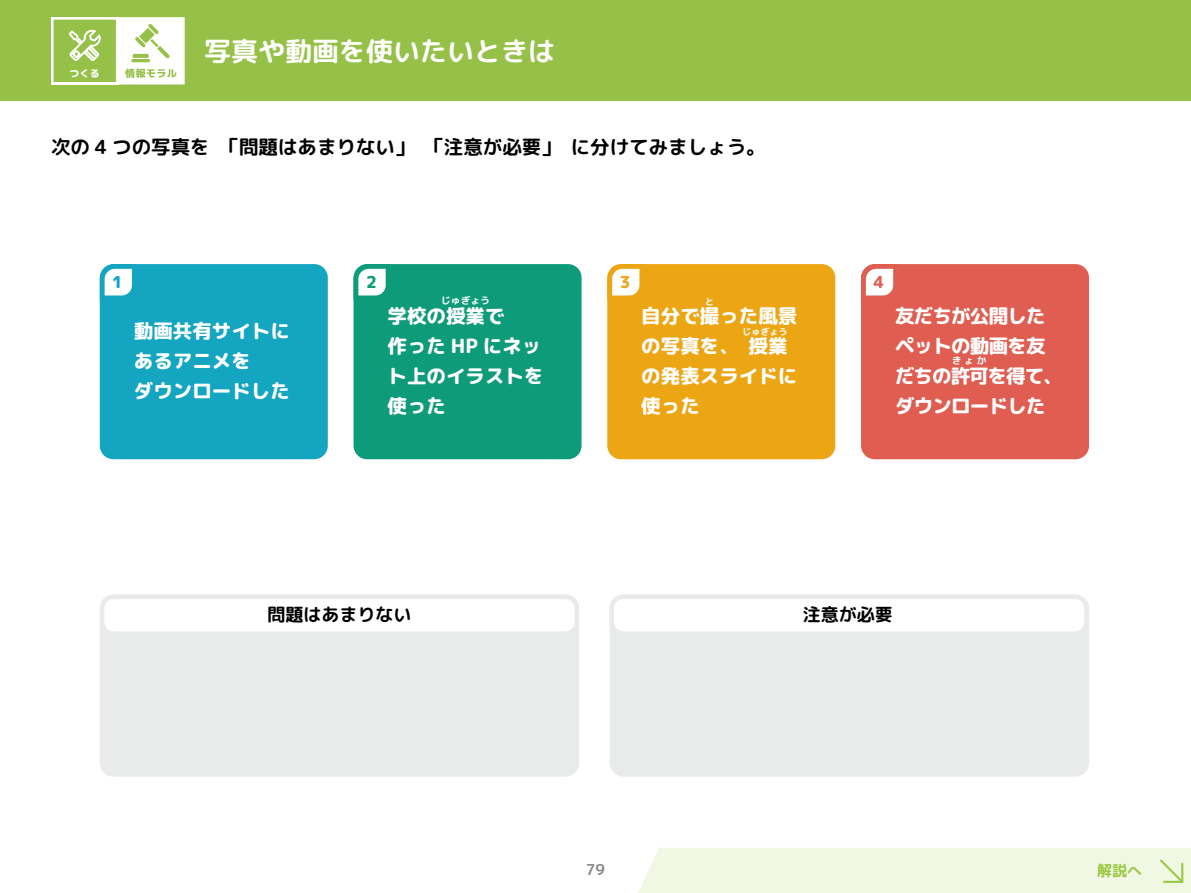
<style>
.page{position:relative;width:1191px;height:893px;background:#fff}
.page>*{position:absolute;margin:0;border:0;box-sizing:border-box;transform-origin:0 0}
.t1{font:27px "rounded mplus 1 p bold";color:#fff}
.t2{font:19.5px/30px "rounded mplus 1 p heavy";color:#fff}
.t3{font:19.5px "rounded mplus 1 p bold";color:#000}
.t4{font:19.5px/30px "rounded mplus 1 p heavy";letter-spacing:-.04em;color:#fff}
.t5{font:18px "rounded mplus 1 p bold";color:#000}
.t6{font:16.5px "rounded mplus 1 p heavy";color:#14a5c0}
.t7{font:16.5px "rounded mplus 1 p heavy";color:#0e9b7a}
.t8{font:16.5px "rounded mplus 1 p heavy";color:#eca613}
.t9{font:16.5px "rounded mplus 1 p heavy";color:#df5e51}
.t10{font:15px "rounded mplus 1 p bold";color:#898989}
.t11{font:15px "rounded mplus 1 p bold";color:#96c148}
.t12{font:9.9px "rounded mplus 1 p heavy";color:#fff}
.t13{font:9.75px "rounded mplus 1 p bold";color:#fff}
.t14{font:9px "rounded mplus 1 p bold";color:#fff}
</style>
<div class="page">
<div style="left:638px;top:848px;width:553px;height:45px;background:#f0f7e3"></div>
<div style="left:609px;top:595px;width:480px;height:182px;background:#e9eaea;border-radius:14px"></div>
<div style="left:100px;top:595px;width:479px;height:182px;background:#e9eaea;border-radius:14px"></div>
<div style="left:102px;top:597px;width:475px;height:36px;background:#fff;border-radius:11px"></div>
<div style="left:100px;top:595px;width:479px;height:41px;border:4px solid #e9eaea;border-radius:11px"></div>
<div style="left:612px;top:597px;width:474px;height:36px;background:#fff;border-radius:11px"></div>
<div style="left:609px;top:595px;width:479px;height:41px;border:4px solid #e9eaea;border-radius:11px"></div>
<div style="left:0;top:0;width:1191px;height:101px;background:#96c148"></div>
<div style="left:100px;top:264px;width:228px;height:195px;background:#14a5c0;border-radius:14px"></div>
<svg style="left:100px;top:264px;width:32px;height:32px"></svg>
<div style="left:353px;top:264px;width:228px;height:195px;background:#0e9b7a;border-radius:14px"></div>
<svg style="left:353px;top:264px;width:33px;height:36px"></svg>
<div style="left:607px;top:264px;width:228px;height:195px;background:#eca613;border-radius:14px"></div>
<svg style="left:607px;top:264px;width:33px;height:36px"></svg>
<div style="left:861px;top:264px;width:228px;height:195px;background:#df5e51;border-radius:14px"></div>
<svg style="left:861px;top:264px;width:33px;height:32px"></svg>
<svg style="left:118px;top:17px;width:67px;height:67px;background:#eff5e3"></svg>
<div style="left:51px;top:17px;width:67px;height:67px;border:3px solid #fff"></div>
<svg style="left:68px;top:30px;width:32px;height:31px"></svg>
<p class="t12" style="left:70px;top:66px;width:32px">つくる</p>
<h1 class="t1" style="left:204px;top:32px;width:352px">写真や動画を使いたいときは</h1>
<p class="t3" style="left:51px;top:133px;width:716px">次の 4 つの写真を「問題はあまりない」「注意が必要」に分けてみましょう。</p>
<p class="t6" style="left:112px;top:270px;width:12px">1</p>
<p class="t2" style="left:134px;top:315px;width:158px">動画共有サイトにあるアニメを<br>ダウンロードした</p>
<p class="t7" style="left:366px;top:270px;width:12px">2</p>
<p class="t13" style="left:441px;top:294px;width:50px">じゅぎょう</p>
<p class="t2" style="left:387px;top:330px;width:157px;text-align:justify">作った HP にネット上のイラストを使った</p>
<p class="t2" style="left:387px;top:301px;width:118px">学校の授業で</p>
<p class="t8" style="left:620px;top:270px;width:12px">3</p>
<p class="t14" style="left:705px;top:295px;width:10px">と</p>
<p class="t2" style="left:641px;top:330px;width:148px">の写真を、授業</p>
<p class="t2" style="left:641px;top:301px;width:157px">自分で撮った風景</p>
<p class="t14" style="left:742px;top:325px;width:46px">じゅぎょう</p>
<p class="t2" style="left:641px;top:360px;width:157px">の発表スライドに使った</p>
<p class="t9" style="left:873px;top:270px;width:12px">4</p>
<p class="t4" style="left:895px;top:301px;width:169px">友だちが公開したペットの動画を友だちの許可を得て、</p>
<p class="t13" style="left:952px;top:354px;width:36px">きょか</p>
<p class="t4" style="left:895px;top:390px;width:152px">ダウンロードした</p>
<p class="t5" style="left:267px;top:602px;width:146px">問題はあまりない</p>
<p class="t5" style="left:802px;top:602px;width:91px">注意が必要</p>
<p class="t10" style="left:586px;top:858px;width:21px">75</p>
<p class="t11" style="left:1097px;top:860px;width:46px">解説へ</p>
<p class="t10" style="left:595px;top:858px;width:11px">9</p>
</div>
